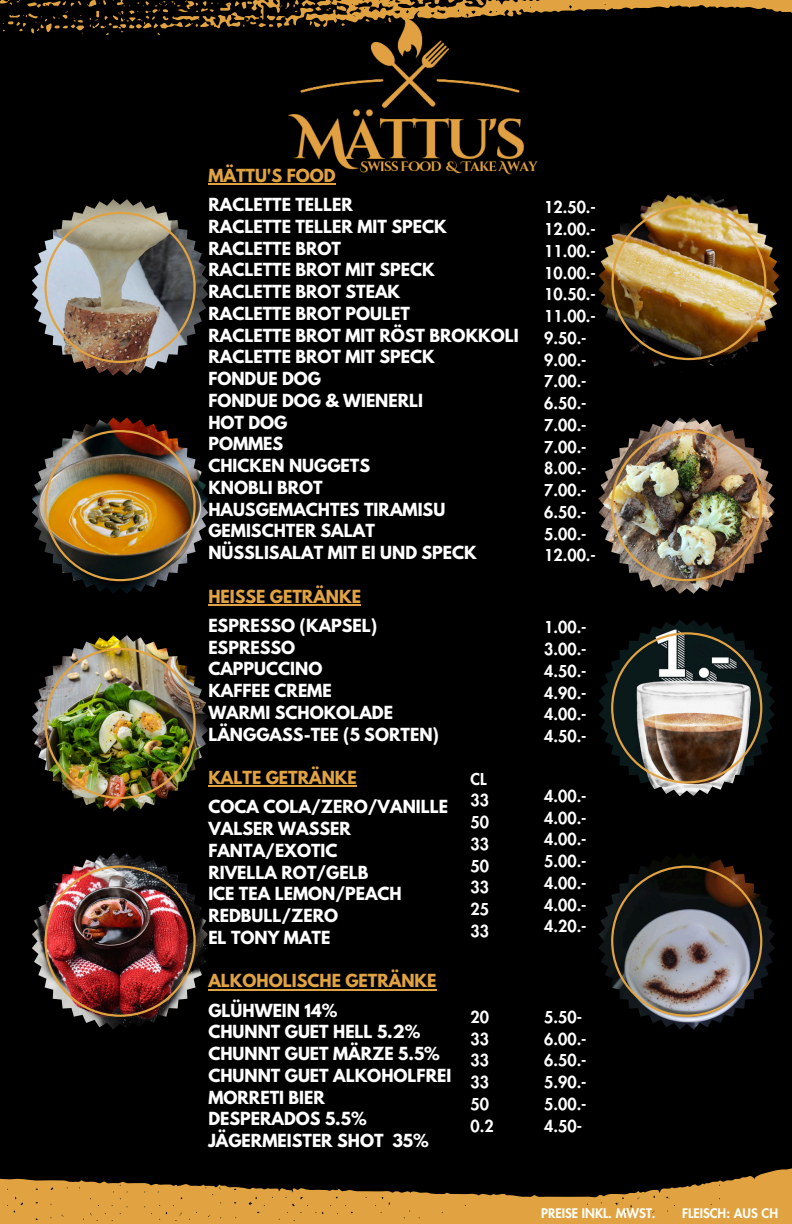
<style>
.page{position:relative;width:792px;height:1224px;background:#000}
.page>*{position:absolute;margin:0;border:0;box-sizing:border-box;transform-origin:0 0}
.t1{font:700 16px/21.8px "League Spartan";color:#fff}
.t2{font:800 16px/21.8px "Futura LT Pro";color:#fff}
.t3{font:700 16px "League Spartan";color:#e1a341}
.t4{font:800 13px "Futura LT Pro";color:#fffffa}
.t5{font:800 12.9px "Futura LT Pro";color:#fffffa}
</style>
<div class="page">
<img style="left:32px;top:417px;width:176px;height:177px">
<img style="left:44px;top:430px;width:152px;height:151px">
<img style="left:32px;top:199px;width:176px;height:177px">
<img style="left:44px;top:212px;width:152px;height:151px">
<img style="left:32px;top:635px;width:176px;height:177px">
<img style="left:44px;top:648px;width:152px;height:151px">
<svg style="left:0;top:1168px;width:792px;height:56px;fill:#e1a341"></svg>
<img style="left:32px;top:853px;width:176px;height:176px">
<img style="left:44px;top:866px;width:152px;height:151px">
<img style="left:598px;top:193px;width:181px;height:180px">
<img style="left:611px;top:205px;width:155px;height:155px">
<img style="left:598px;top:417px;width:177px;height:177px">
<img style="left:611px;top:430px;width:151px;height:151px">
<img style="left:599px;top:620px;width:176px;height:176px">
<svg style="left:611px;top:632px;width:151px;height:152px;background:#666157"></svg>
<img style="left:599px;top:859px;width:176px;height:170px">
<img style="left:611px;top:866px;width:151px;height:151px">
<svg style="left:0;top:0;width:792px;height:35px"></svg>
<img style="left:250px;top:19px;width:320px;height:156px">
<hr style="left:208px;top:183px;width:128px;height:2px;background:#e1a341">
<hr style="left:208px;top:604px;width:153px;height:2px;background:#e1a341">
<hr style="left:208px;top:786px;width:149px;height:1px;background:#e1a341">
<hr style="left:208px;top:989px;width:229px;height:1px;background:#e1a341">
<h1 class="t3" style="left:208px;top:167px;width:129px">MÄTTU'S FOOD</h1>
<h1 class="t1" style="left:208px;top:196px;width:312px">RACLETTE TELLER<br>RACLETTE TELLER MIT SPECK<br>RACLETTE BROT<br>RACLETTE BROT MIT SPECK<br>RACLETTE BROT STEAK<br>RACLETTE BROT POULET<br>RACLETTE BROT MIT RÖST BROKKOLI<br>RACLETTE BROT MIT SPECK<br>FONDUE DOG<br>FONDUE DOG &amp; WIENERLI<br>HOT DOG<br>POMMES<br>CHICKEN NUGGETS<br>KNOBLI BROT<br>HAUSGEMACHTES TIRAMISU<br>GEMISCHTER SALAT<br>NÜSSLISALAT MIT EI UND SPECK</h1>
<p class="t3" style="left:208px;top:588px;width:154px">HEISSE GETRÄNKE</p>
<p class="t1" style="left:208px;top:617px;width:232px">ESPRESSO (KAPSEL)<br>ESPRESSO<br>CAPPUCCINO<br>KAFFEE CREME<br>WARMI SCHOKOLADE<br>LÄNGGASS-TEE (5 SORTEN)</p>
<h1 class="t3" style="left:208px;top:770px;width:150px">KALTE GETRÄNKE</h1>
<p class="t1" style="left:208px;top:798px;width:241px">COCA COLA/ZERO/VANILLE<br>VALSER WASSER<br>FANTA/EXOTIC<br>RIVELLA ROT/GELB<br>ICE TEA LEMON/PEACH<br>REDBULL/ZERO<br>EL TONY MATE</p>
<p class="t3" style="left:208px;top:973px;width:230px">ALKOHOLISCHE GETRÄNKE</p>
<h1 class="t1" style="left:208px;top:1001px;width:244px">GLÜHWEIN 14%<br>CHUNNT GUET HELL 5.2%<br>CHUNNT GUET MÄRZE 5.5%<br>CHUNNT GUET ALKOHOLFREI<br>MORRETI BIER<br>DESPERADOS 5.5%<br>JÄGERMEISTER SHOT 35%</h1>
<h1 class="t2" style="left:471px;top:768px;width:20px">CL<br>33<br>50<br>33<br>50<br>33<br>25<br>33</h1>
<h1 class="t2" style="left:471px;top:1007px;width:25px">20<br>33<br>33<br>33<br>50<br>0.2</h1>
<p class="t2" style="left:544px;top:197px;width:53px">12.50.-<br>12.00.-<br>11.00.-<br>10.00.-<br>10.50.-<br>11.00.-<br>9.50.-<br>9.00.-<br>7.00.-<br>6.50.-<br>7.00.-<br>7.00.-<br>8.00.-<br>7.00.-<br>6.50.-<br>5.00.-<br>12.00.-</p>
<p class="t2" style="left:544px;top:617px;width:44px;text-align:justify">1.00.- 3.00.- 4.50.- 4.90.- 4.00.- 4.50.-</p>
<p class="t2" style="left:544px;top:786px;width:44px;text-align:justify">4.00.- 4.00.- 4.00.- 5.00.- 4.00.- 4.00.- 4.20.-</p>
<h1 class="t2" style="left:544px;top:1007px;width:44px">5.50-<br>6.00.-<br>6.50.-<br>5.90.-<br>5.00.-<br>4.50-</h1>
<h1 class="t4" style="left:541px;top:1208px;width:116px">PREISE INKL. MWST.</h1>
<p class="t5" style="left:682px;top:1207px;width:97px">FLEISCH: AUS CH</p>
</div>
